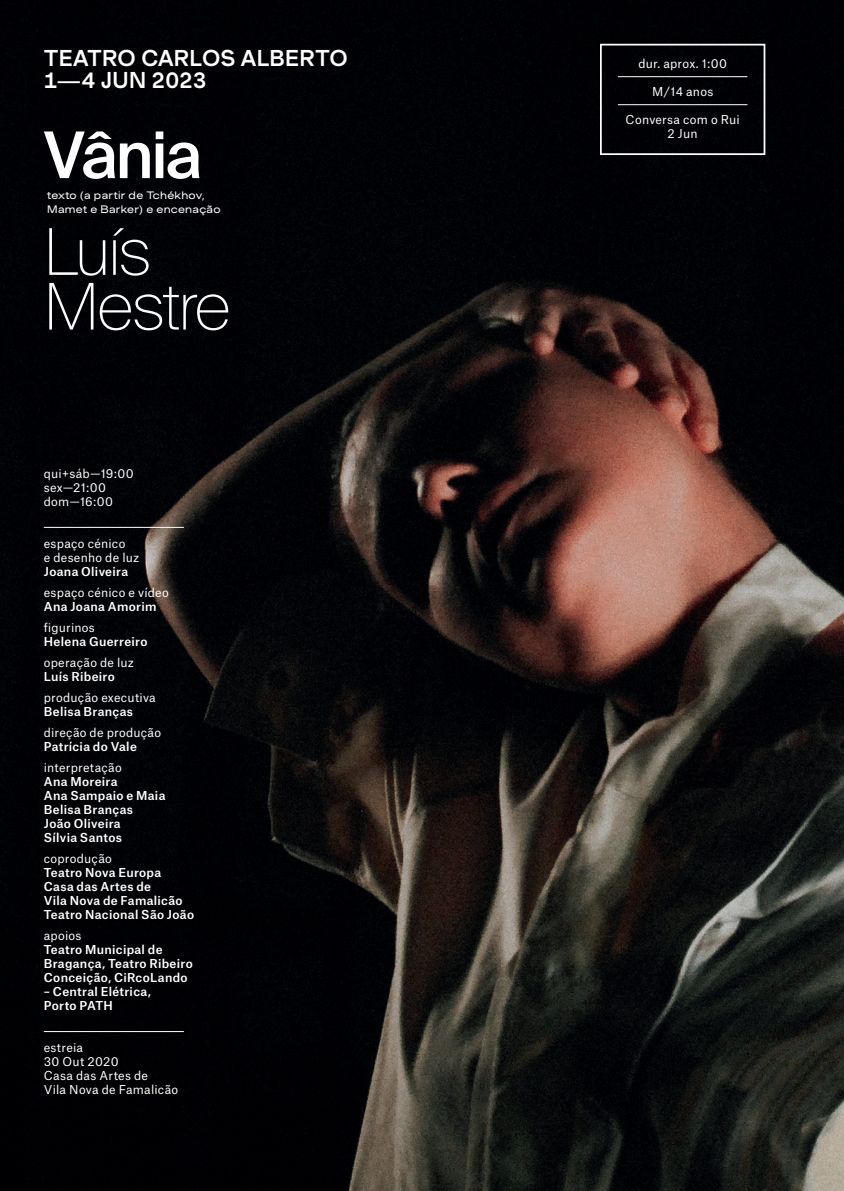
<style>
.page{position:relative;width:844px;height:1191px;background:#fff}
.page>*{position:absolute;margin:0;border:0;box-sizing:border-box;transform-origin:0 0}
.TNSJ_23_PS_-_Fichas{font:100 64.4px/54.6px "Suisse Intl";letter-spacing:-.04em;color:#fff}
.TNSJ_23_PS_-_Fichas-2{font:500 64.4px "Suisse Intl";letter-spacing:-.035em;color:#fff}
.TNSJ_22_cad_prog_-_s{font:500 22.4px "Muoto";letter-spacing:.005em;color:#fff}
.TNSJ_23_PS_-_crédito{font:500 11.9px/14px "Atlas Grotesk";letter-spacing:.025em;color:#fff}
.TNSJ_23_PS_-_crédito-2{font:11.9px/14px "Atlas Grotesk";letter-spacing:.02em;color:#fff}
.TNSJ_23_PS_-_Fichas-3{font:expanded 10.5px/14px "Muoto";letter-spacing:.03em;color:#fff}
</style>
<div class="page">
<img style="left:0;top:0;width:843px;height:1191px">
<hr style="left:44px;top:527px;width:140px;height:1px;background:#fff">
<hr style="left:44px;top:1031px;width:140px;height:1px;background:#fff">
<div style="left:600px;top:44px;width:165px;height:111px;border:2px solid #fff"></div>
<hr style="left:617px;top:76px;width:130px;height:1px;background:#fff">
<hr style="left:617px;top:104px;width:130px;height:1px;background:#fff">
<p class="TNSJ_22_cad_prog_-_s" style="left:44px;top:41px;width:305px">TEATRO CARLOS ALBERTO</p>
<p class="TNSJ_22_cad_prog_-_s" style="left:44px;top:63px;width:164px">1—4 JUN 2023</p>
<p class="TNSJ_23_PS_-_Fichas-2" style="left:44px;top:118px;width:160px">Vânia</p>
<p class="TNSJ_23_PS_-_Fichas-3" style="left:47px;top:188px;width:175px">texto (a partir de Tchékhov,<br>Mamet e Barker) e encenação</p>
<p class="TNSJ_23_PS_-_Fichas" style="left:44px;top:225px;width:189px">Luís<br>Mestre</p>
<p class="TNSJ_23_PS_-_crédito-2" style="left:44px;top:465px;width:91px">qui+sáb—19:00</p>
<p class="TNSJ_23_PS_-_crédito-2" style="left:44px;top:479px;width:64px">sex—21:00</p>
<p class="TNSJ_23_PS_-_crédito-2" style="left:44px;top:493px;width:71px">dom—16:00</p>
<p class="TNSJ_23_PS_-_crédito-2" style="left:44px;top:535px;width:97px">espaço cénico<br>e desenho de luz</p>
<p class="TNSJ_23_PS_-_crédito" style="left:44px;top:563px;width:86px">Joana Oliveira</p>
<p class="TNSJ_23_PS_-_crédito-2" style="left:44px;top:584px;width:127px">espaço cénico e vídeo</p>
<p class="TNSJ_23_PS_-_crédito" style="left:44px;top:598px;width:114px">Ana Joana Amorim</p>
<p class="TNSJ_23_PS_-_crédito-2" style="left:44px;top:619px;width:53px">figurinos</p>
<p class="TNSJ_23_PS_-_crédito" style="left:44px;top:633px;width:105px">Helena Guerreiro</p>
<p class="TNSJ_23_PS_-_crédito-2" style="left:44px;top:654px;width:92px">operação de luz</p>
<p class="TNSJ_23_PS_-_crédito" style="left:44px;top:668px;width:73px">Luís Ribeiro</p>
<p class="TNSJ_23_PS_-_crédito-2" style="left:44px;top:689px;width:113px">produção executiva</p>
<p class="TNSJ_23_PS_-_crédito" style="left:44px;top:703px;width:91px">Belisa Branças</p>
<p class="TNSJ_23_PS_-_crédito-2" style="left:44px;top:724px;width:119px">direção de produção</p>
<p class="TNSJ_23_PS_-_crédito" style="left:44px;top:738px;width:95px">Patrícia do Vale</p>
<p class="TNSJ_23_PS_-_crédito-2" style="left:44px;top:759px;width:79px">interpretação</p>
<p class="TNSJ_23_PS_-_crédito" style="left:44px;top:773px;width:75px">Ana Moreira</p>
<p class="TNSJ_23_PS_-_crédito" style="left:44px;top:787px;width:123px">Ana Sampaio e Maia</p>
<p class="TNSJ_23_PS_-_crédito" style="left:44px;top:801px;width:91px">Belisa Branças</p>
<p class="TNSJ_23_PS_-_crédito" style="left:44px;top:815px;width:78px">João Oliveira</p>
<p class="TNSJ_23_PS_-_crédito" style="left:44px;top:829px;width:80px">Sílvia Santos</p>
<p class="TNSJ_23_PS_-_crédito-2" style="left:44px;top:850px;width:70px">coprodução</p>
<p class="TNSJ_23_PS_-_crédito" style="left:44px;top:864px;width:152px">Teatro Nova Europa<br>Casa das Artes de<br>Vila Nova de Famalicão<br>Teatro Nacional São João</p>
<p class="TNSJ_23_PS_-_crédito-2" style="left:44px;top:927px;width:39px">apoios</p>
<p class="TNSJ_23_PS_-_crédito" style="left:44px;top:941px;width:150px">Teatro Municipal de<br>Bragança, Teatro Ribeiro<br>Conceição, CiRcoLando</p>
<p class="TNSJ_23_PS_-_crédito" style="left:44px;top:983px;width:109px">– Central Elétrica,<br>Porto PATH</p>
<p class="TNSJ_23_PS_-_crédito-2" style="left:44px;top:1039px;width:41px">estreia</p>
<p class="TNSJ_23_PS_-_crédito-2" style="left:44px;top:1053px;width:76px">30 Out 2020</p>
<p class="TNSJ_23_PS_-_crédito-2" style="left:44px;top:1067px;width:136px">Casa das Artes de<br>Vila Nova de Famalicão</p>
<p class="TNSJ_23_PS_-_crédito-2" style="left:638px;top:55px;width:90px">dur. aprox. 1:00</p>
<p class="TNSJ_23_PS_-_crédito-2" style="left:651px;top:83px;width:63px">M/14 anos</p>
<p class="TNSJ_23_PS_-_crédito-2" style="left:625px;top:111px;width:116px">Conversa com o Rui</p>
<p class="TNSJ_23_PS_-_crédito-2" style="left:667px;top:125px;width:32px">2 Jun</p>
</div>
